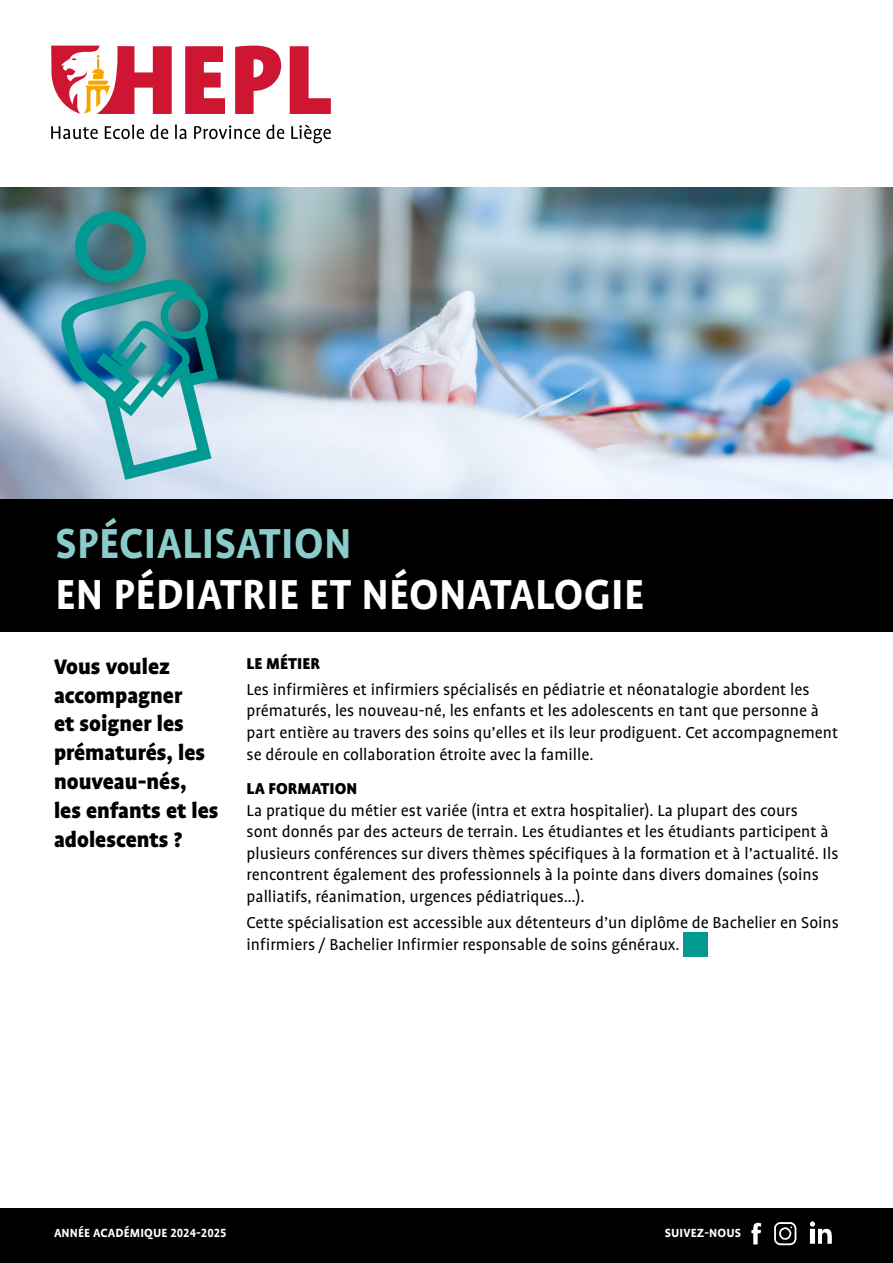
<style>
.page{position:relative;width:893px;height:1263px;background:#fff}
.page>*{position:absolute;margin:0;border:0;box-sizing:border-box;transform-origin:0 0}
.t1{font:700 48px "Profile OT";letter-spacing:.01em;color:#fff;scale:.95 1}
.t2{font:700 48px "Profile OT";letter-spacing:.01em;color:#89ccca;scale:.95 1}
.t3{font:900 24px/28.8px "Profile OT";color:#000}
.t4{font:18px/21.6px "Profile OT";color:#000}
.t5{font:900 18px "Profile OT";color:#000}
.t6{font:700 13.5px "Profile OT";letter-spacing:.01em;color:#fff}
</style>
<div class="page">
<svg style="left:51px;top:46px;width:280px;height:68px"></svg>
<svg style="left:51px;top:125px;width:280px;height:18px"></svg>
<div style="left:0;top:498px;width:893px;height:133px;background:#000"></div>
<img style="left:0;top:187px;width:893px;height:311px">
<div style="left:684px;top:932px;width:24px;height:24px;background:#009a93"></div>
<img style="left:60px;top:208px;width:158px;height:272px">
<div style="left:0;top:1209px;width:893px;height:54px;background:#000"></div>
<img style="left:751px;top:1222px;width:81px;height:24px">
<h1 class="t2" style="left:56px;top:516px;width:313px">SPÉCIALISATION</h1>
<h1 class="t1" style="left:56px;top:567px;width:621px">EN PÉDIATRIE ET NÉONATALOGIE</h1>
<h2 class="t3" style="left:54px;top:652px;width:166px">Vous voulez accompagner<br>et soigner les prématurés, les nouveau-nés, les enfants et les adolescents ?</h2>
<p class="t5" style="left:247px;top:653px;width:75px">LE MÉTIER</p>
<p class="t4" style="left:247px;top:679px;width:593px">Les infirmières et infirmiers spécialisés en pédiatrie et néonatalogie abordent les prématurés, les nouveau-né, les enfants et les adolescents en tant que personne à part entière au travers des soins qu’elles et ils leur prodiguent. Cet accompagnement se déroule en collaboration étroite avec la famille.</p>
<p class="t5" style="left:247px;top:778px;width:112px">LA FORMATION</p>
<p class="t4" style="left:247px;top:800px;width:593px">La pratique du métier est variée (intra et extra hospitalier). La plupart des cours<br>sont donnés par des acteurs de terrain. Les étudiantes et les étudiants participent à plusieurs conférences sur divers thèmes spécifiques à la formation et à l’actualité. Ils rencontrent également des professionnels à la pointe dans divers domaines (soins palliatifs, réanimation, urgences pédiatriques…).</p>
<p class="t4" style="left:247px;top:912px;width:594px">Cette spécialisation est accessible aux détenteurs d’un diplôme de Bachelier en Soins infirmiers / Bachelier Infirmier responsable de soins généraux.</p>
<p class="t6" style="left:54px;top:1225px;width:174px">ANNÉE ACADÉMIQUE 2024-2025</p>
<p class="t6" style="left:665px;top:1225px;width:78px">SUIVEZ-NOUS</p>
</div>
